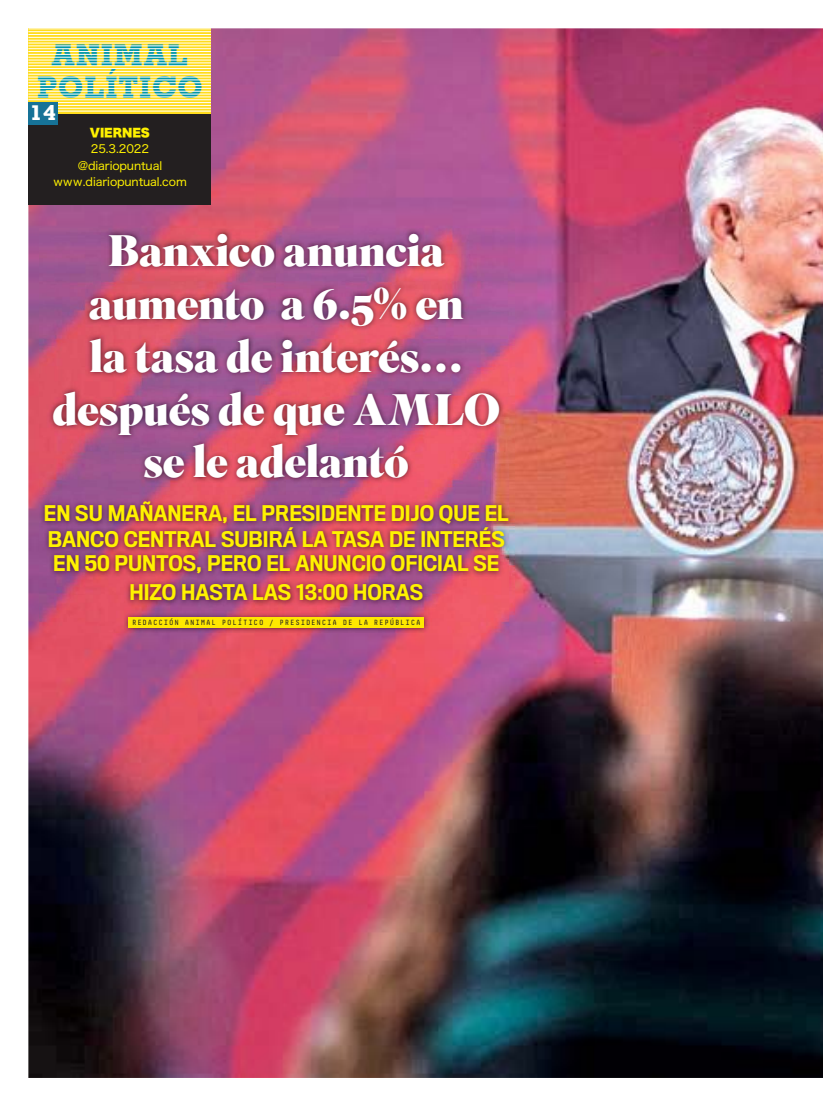
<style>
.page{position:relative;width:823px;height:1106px;background:#fff}
.page>*{position:absolute;margin:0;border:0;box-sizing:border-box;transform-origin:0 0}
.t1{font:900 44px/52.8px "Superior Title";letter-spacing:-.02em;color:#fff;text-align:center}
.t2{font:700 30px/32.3px "Geometric Slab 703 BT Xtra";letter-spacing:.05em;color:#0097a7;text-align:center}
.t3{font:500 20px/26px "Titling Gothic FB Narrow";color:#fff200}
.t4{font:700 20px "Rockwell";color:#fff}
.t5{font:11.3px/16.4px "Hiragino Sans W4 90 msp RKSJ H";letter-spacing:-.01em;color:#fff200;text-align:center}
.t6{font:11.3px "Hiragino Sans W9 90 msp RKSJ H";letter-spacing:-.01em;color:#fff200}
.t7{font:7.5px "Decima Mono";letter-spacing:.11em;color:#231f20}
</style>
<div class="page">
<img style="left:28px;top:28px;width:794px;height:1049px">
<svg style="left:29px;top:29px;width:182px;height:85px"></svg>
<div style="left:29px;top:114px;width:182px;height:90px;background:#231f20"></div>
<hr style="left:28px;top:74px;width:183px;height:1px;background:#fff">
<hr style="left:28px;top:77px;width:183px;height:1px;background:#fff">
<hr style="left:28px;top:79px;width:183px;height:1px;background:#fff">
<hr style="left:28px;top:82px;width:183px;height:1px;background:#fff">
<hr style="left:28px;top:85px;width:183px;height:1px;background:#fff">
<hr style="left:28px;top:88px;width:183px;height:1px;background:#fff">
<hr style="left:28px;top:91px;width:183px;height:1px;background:#fff">
<hr style="left:28px;top:94px;width:183px;height:1px;background:#fff">
<hr style="left:28px;top:96px;width:183px;height:1px;background:#fff">
<hr style="left:28px;top:99px;width:183px;height:1px;background:#fff">
<hr style="left:28px;top:102px;width:183px;height:1px;background:#fff">
<hr style="left:28px;top:105px;width:183px;height:1px;background:#fff">
<hr style="left:28px;top:108px;width:183px;height:1px;background:#fff">
<hr style="left:28px;top:111px;width:183px;height:1px;background:#fff">
<hr style="left:28px;top:28px;width:183px;height:1px;background:#fff">
<hr style="left:28px;top:31px;width:183px;height:1px;background:#fff">
<hr style="left:28px;top:34px;width:183px;height:1px;background:#fff">
<hr style="left:28px;top:37px;width:183px;height:1px;background:#fff">
<hr style="left:28px;top:40px;width:183px;height:1px;background:#fff">
<hr style="left:28px;top:43px;width:183px;height:1px;background:#fff">
<hr style="left:28px;top:45px;width:183px;height:1px;background:#fff">
<hr style="left:28px;top:48px;width:183px;height:1px;background:#fff">
<hr style="left:28px;top:51px;width:183px;height:1px;background:#fff">
<hr style="left:28px;top:54px;width:183px;height:1px;background:#fff">
<hr style="left:28px;top:57px;width:183px;height:1px;background:#fff">
<hr style="left:28px;top:60px;width:183px;height:1px;background:#fff">
<hr style="left:28px;top:62px;width:183px;height:1px;background:#fff">
<hr style="left:28px;top:65px;width:183px;height:1px;background:#fff">
<hr style="left:28px;top:68px;width:183px;height:1px;background:#fff">
<hr style="left:28px;top:71px;width:183px;height:1px;background:#fff">
<div style="left:29px;top:102px;width:29px;height:22px;background:#167297"></div>
<img style="left:40px;top:228px;width:473px;height:405px">
<div style="left:128px;top:617px;width:296px;height:10px;background:#ffe800"></div>
<h2 class="t2" style="left:37px;top:39px;width:166px">ANIMAL<br>POLÍTICO</h2>
<p class="t4" style="left:30px;top:107px;width:28px">14</p>
<p class="t6" style="left:90px;top:128px;width:61px">VIERNES</p>
<p class="t5" style="left:53px;top:142px;width:135px">25.3.2022 @diariopuntual www.diariopuntual.com</p>
<h1 class="t1" style="left:52px;top:224px;width:449px">Banxico anuncia aumento a 6.5% en<br>la tasa de interés… después de que AMLO se le adelantó</h1>
<p class="t3" style="left:44px;top:503px;width:466px">EN SU MAÑANERA, EL PRESIDENTE DIJO QUE EL<br>BANCO CENTRAL SUBIRÁ LA TASA DE INTERÉS</p>
<p class="t3" style="left:53px;top:551px;width:447px;line-height:29px;text-align:center">EN 50 PUNTOS, PERO EL ANUNCIO OFICIAL SE<br>HIZO HASTA LAS 13:00 HORAS</p>
<p class="t7" style="left:132px;top:619px;width:290px">REDACCIÓN ANIMAL POLÍTICO / PRESIDENCIA DE LA REPÚBLICA</p>
</div>
